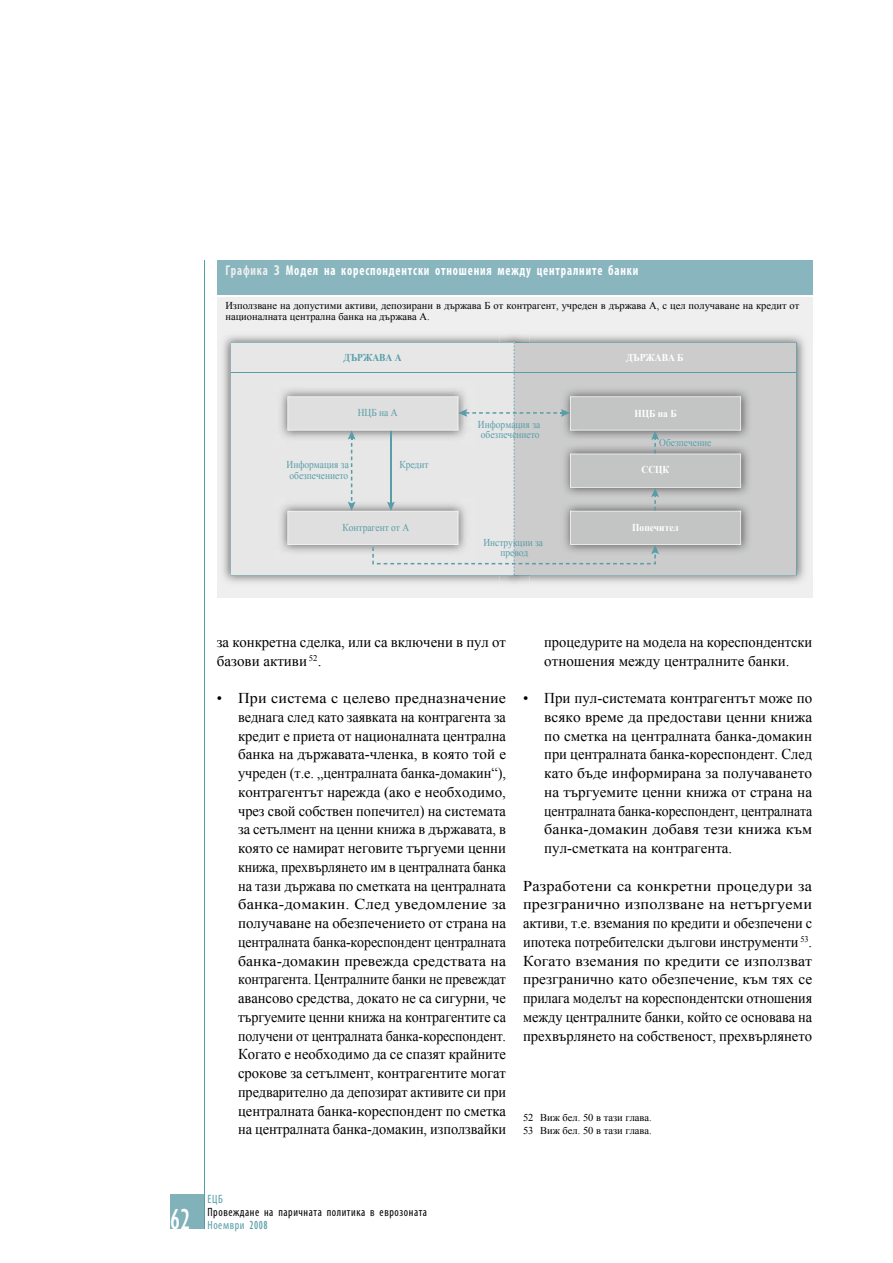
<style>
.page{position:relative;width:893px;height:1263px;background:#fff}
.page>*{position:absolute;margin:0;border:0;box-sizing:border-box;transform-origin:0 0}
.t1{font:condensed 30px "Gill Sans Myriad";color:#fff;scale:.95 1}
.t2{font:15px/18.8px "Times New Roman WGL";color:#000}
.t3{font:15px/18.8px "Times New Roman WGL";color:#000;text-align:justify;scale:1.09 1}
.t4{font:700 condensed 14.25px "Gill Sans Myriad";letter-spacing:.07em;color:#fff;scale:.85 1}
.t5{font:condensed 12px "Gill Sans Myriad";letter-spacing:.05em;color:#000;scale:.95 1}
.t6{font:condensed 12px "Gill Sans Myriad";letter-spacing:.05em;color:#579ca7;scale:.95 1}
.t7{font:10.5px/10.5px "Times New Roman WGL";color:#000}
.t8{font:10.5px/10.5px "Times New Roman WGL";color:#589da7;scale:.9 1}
.t9{font:700 10.5px "Times New Roman WGL";color:#fff;scale:.9 1}
.t10{font:700 10.5px "Times New Roman WGL";color:#589da7;scale:.9 1}
.s1{color:#efefef}
</style>
<div class="page">
<div style="left:170px;top:1195px;width:34px;height:34px;background:#81b1b9"></div>
<hr style="left:204px;top:261px;width:1px;height:968px;background:#579ca7">
<div style="left:217px;top:261px;width:595px;height:336px;background:#efefef"></div>
<div style="left:217px;top:261px;width:595px;height:35px;background:#89b5be"></div>
<hr style="left:217px;top:295px;width:595px;height:2px;background:#fff">
<img style="left:223px;top:335px;width:582px;height:247px">
<img style="left:499px;top:335px;width:30px;height:249px">
<div style="left:514px;top:343px;width:282px;height:232px;background:#cccccd"></div>
<div style="left:232px;top:343px;width:282px;height:232px;background:#e7e7e8"></div>
<hr style="left:231px;top:372px;width:565px;height:1px;background:#589da7">
<img style="left:281px;top:391px;width:6px;height:46px">
<img style="left:741px;top:391px;width:8px;height:46px">
<img style="left:280px;top:505px;width:7px;height:46px">
<img style="left:741px;top:505px;width:8px;height:46px">
<img style="left:741px;top:448px;width:8px;height:46px">
<svg style="left:287px;top:343px;width:454px;height:232px"></svg>
<p class="t4" style="left:225px;top:264px;width:487px"><span class="s1">Графика 3</span> Модел на кореспондентски отношения между централните банки</p>
<p class="t7" style="left:225px;top:302px;width:576px">Използване на допустими активи, депозирани в държава Б от контрагент, учреден в държава А, с цел получаване на кредит от националната централна банка на държава А.</p>
<p class="t10" style="left:344px;top:354px;width:66px">ДЪРЖАВА А</p>
<p class="t9" style="left:626px;top:354px;width:65px">ДЪРЖАВА Б</p>
<p class="t8" style="left:358px;top:408px;width:46px">НЦБ на А</p>
<p class="t8" style="left:478px;top:420px;width:71px">Информация за обезпечението</p>
<p class="t9" style="left:634px;top:410px;width:48px">НЦБ на Б</p>
<p class="t8" style="left:659px;top:438px;width:59px">Oбезпечение</p>
<p class="t8" style="left:286px;top:461px;width:71px">Информация за обезпечението</p>
<p class="t8" style="left:399px;top:461px;width:34px">Кредит</p>
<p class="t9" style="left:642px;top:466px;width:32px">ССЦК</p>
<p class="t8" style="left:342px;top:523px;width:76px">Контрагент от А</p>
<p class="t9" style="left:632px;top:524px;width:53px">Попечител</p>
<p class="t8" style="left:483px;top:538px;width:68px;text-align:center">Инструкции за превод</p>
<p class="t2" style="left:217px;top:634px;width:291px">за конкретна сделка, или са включени в пул от базови активи <sup>52</sup>.</p>
<p class="t2" style="left:238px;top:690px;width:269px;text-align:justify;text-indent:-21px">• При система с целево предназначение веднага след като заявката на контрагента за кредит е приета от националната централна банка на държавата-членка, в която той е учреден (т.е. „централната банка-домакин“), контрагентът нарежда (ако е необходимо, чрез свой собствен попечител) на системата за сетълмент на ценни книжа в държавата, в която се намират неговите търгуеми ценни книжа, прехвърлянето им в централната банка на тази държава по сметката на централната банка-домакин. След уведомление за получаване на обезпечението от страна на централната банка-кореспондент централната банка-домакин превежда средствата на контрагента. Централните банки не превеждат авансово средства, докато не са сигурни, че търгуемите ценни книжа на контрагентите са получени от централната банка-кореспондент.<br>Когато е необходимо да се спазят крайните срокове за сетълмент, контрагентите могат предварително да депозират активите си при централната банка-кореспондент по сметка на централната банка-домакин, използвайки</p>
<p class="t2" style="left:544px;top:634px;width:269px">процедурите на модела на кореспондентски отношения между централните банки.</p>
<p class="t2" style="left:544px;top:690px;width:269px;text-align:justify;text-indent:-21px">• При пул-системата контрагентът може по всяко време да предостави ценни книжа по сметка на централната банка-домакин при централната банка-кореспондент. След като бъде информирана за получаването на търгуемите ценни книжа от страна на централната банка-кореспондент, централната банка-домакин добавя тези книжа към пул-сметката на контрагента.</p>
<p class="t3" style="left:523px;top:878px;width:267px">Разработени са конкретни процедури за презгранично използване на нетъргуеми активи, т.е. вземания по кредити и обезпечени с ипотека потребителски дългови инструменти <sup>53</sup>.<br>Когато вземания по кредити се използват презгранично като обезпечение, към тях се прилага моделът на кореспондентски отношения между централните банки, който се основава на прехвърлянето на собственост, прехвърлянето</p>
<p class="t7" style="left:523px;top:1111px;width:130px;line-height:13.5px">52 Виж бел. 50 в тази глава.<br>53 Виж бел. 50 в тази глава.</p>
<h1 class="t1" style="left:170px;top:1210px;width:23px">62</h1>
<p class="t6" style="left:207px;top:1195px;width:18px">ЕЦБ</p>
<p class="t5" style="left:207px;top:1208px;width:233px">Провеждане на паричната политика в еврозоната</p>
<p class="t6" style="left:207px;top:1221px;width:65px">Ноември 2008</p>
</div>
